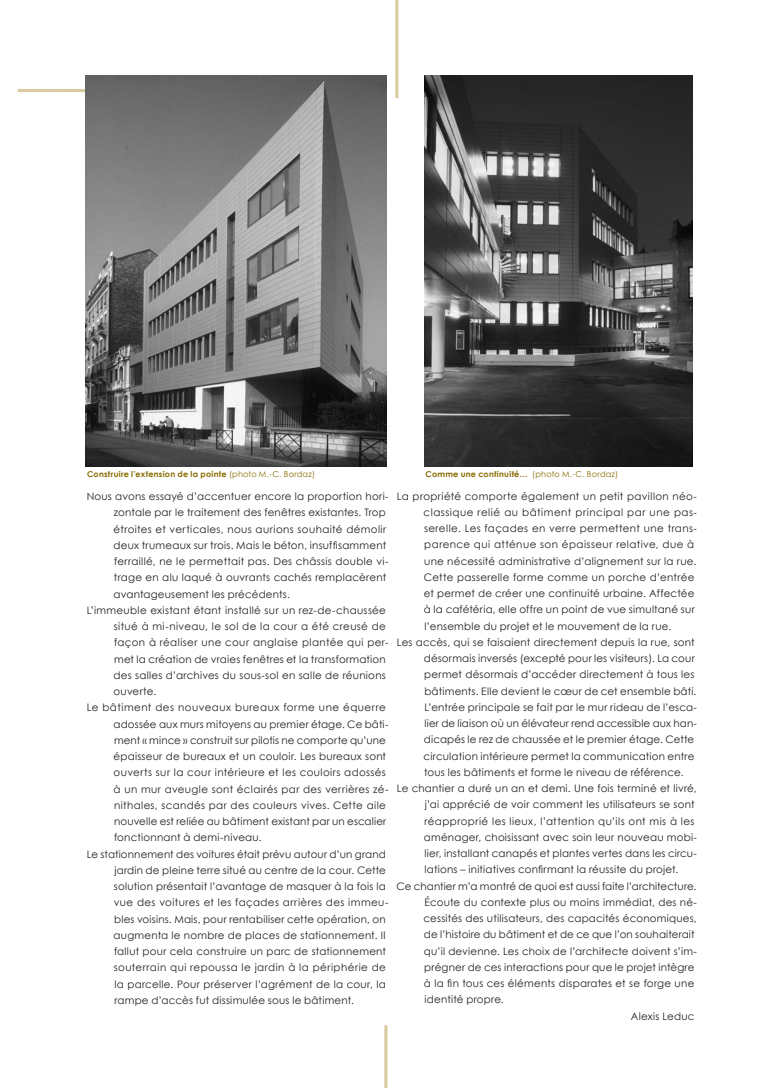
<style>
.page{position:relative;width:780px;height:1088px;background:#fff}
.page>*{position:absolute;margin:0;border:0;box-sizing:border-box;transform-origin:0 0}
.t1{font:10.25px "Century Gothic";letter-spacing:.02em;color:#231f20}
.t2{font:10.25px "Century Gothic";letter-spacing:.04em;color:#231f20}
.t3{font:10.25px "Century Gothic";letter-spacing:.045em;color:#231f20}
.t4{font:10.25px "Century Gothic";letter-spacing:.05em;color:#231f20}
.t5{font:700 8.12px "Century Gothic";letter-spacing:.03em;color:#886c00}
.s1{font-weight:400}
</style>
<div class="page">
<hr style="left:384px;top:1025px;width:3px;height:63px;background:#d9caa1">
<hr style="left:18px;top:89px;width:67px;height:3px;background:#d9caa1">
<hr style="left:395px;top:0;width:3px;height:98px;background:#d9caa1">
<img style="left:85px;top:76px;width:301px;height:390px">
<img style="left:424px;top:76px;width:268px;height:390px">
<p class="t5" style="left:87px;top:469px;width:229px">Construire l’extension de la pointe <span class="s1">(photo M.-C. Bordaz)</span></p>
<p class="t5" style="left:425px;top:469px;width:194px">Comme une continuité… <span class="s1">(photo M.-C. Bordaz)</span></p>
<p class="t1" style="left:87px;top:490px;width:303px">Nous avons essayé d’accentuer encore la proportion hori-</p>
<p class="t1" style="left:114px;top:506px;width:273px">zontale par le traitement des fenêtres existantes. Trop</p>
<p class="t1" style="left:114px;top:523px;width:274px">étroites et verticales, nous aurions souhaité démolir</p>
<p class="t1" style="left:114px;top:539px;width:274px">deux trumeaux sur trois. Mais le béton, insuffisamment</p>
<p class="t1" style="left:114px;top:555px;width:276px">ferraillé, ne le permettait pas. Des châssis double vi-</p>
<p class="t1" style="left:114px;top:571px;width:274px">trage en alu laqué à ouvrants cachés remplacèrent</p>
<p class="t1" style="left:114px;top:588px;width:178px">avantageusement les précédents.</p>
<p class="t1" style="left:87px;top:604px;width:301px">L’immeuble existant étant installé sur un rez-de-chaussée</p>
<p class="t1" style="left:114px;top:620px;width:273px">situé à mi-niveau, le sol de la cour a été creusé de</p>
<p class="t2" style="left:114px;top:636px;width:276px">façon à réaliser une cour anglaise plantée qui per-</p>
<p class="t1" style="left:114px;top:653px;width:273px">met la création de vraies fenêtres et la transformation</p>
<p class="t1" style="left:114px;top:669px;width:274px">des salles d’archives du sous-sol en salle de réunions</p>
<p class="t1" style="left:114px;top:685px;width:44px">ouverte.</p>
<p class="t3" style="left:87px;top:701px;width:301px">Le bâtiment des nouveaux bureaux forme une équerre</p>
<p class="t1" style="left:114px;top:718px;width:276px">adossée aux murs mitoyens au premier étage. Ce bâti-</p>
<p class="t1" style="left:114px;top:734px;width:273px">ment « mince » construit sur pilotis ne comporte qu’une</p>
<p class="t1" style="left:114px;top:750px;width:274px">épaisseur de bureaux et un couloir. Les bureaux sont</p>
<p class="t1" style="left:114px;top:766px;width:274px">ouverts sur la cour intérieure et les couloirs adossés</p>
<p class="t1" style="left:114px;top:783px;width:276px">à un mur aveugle sont éclairés par des verrières zé-</p>
<p class="t1" style="left:114px;top:799px;width:273px">nithales, scandés par des couleurs vives. Cette aile</p>
<p class="t1" style="left:114px;top:815px;width:274px">nouvelle est reliée au bâtiment existant par un escalier</p>
<p class="t1" style="left:114px;top:831px;width:149px">fonctionnant à demi-niveau.</p>
<p class="t1" style="left:87px;top:848px;width:300px">Le stationnement des voitures était prévu autour d’un grand</p>
<p class="t1" style="left:114px;top:864px;width:273px">jardin de pleine terre situé au centre de la cour. Cette</p>
<p class="t1" style="left:114px;top:880px;width:273px">solution présentait l’avantage de masquer à la fois la</p>
<p class="t2" style="left:114px;top:896px;width:276px">vue des voitures et les façades arrières des immeu-</p>
<p class="t1" style="left:114px;top:913px;width:273px">bles voisins. Mais, pour rentabiliser cette opération, on</p>
<p class="t1" style="left:114px;top:929px;width:273px">augmenta le nombre de places de stationnement. Il</p>
<p class="t1" style="left:114px;top:945px;width:273px">fallut pour cela construire un parc de stationnement</p>
<p class="t2" style="left:114px;top:961px;width:273px">souterrain qui repoussa le jardin à la périphérie de</p>
<p class="t1" style="left:114px;top:978px;width:273px">la parcelle. Pour préserver l’agrément de la cour, la</p>
<p class="t1" style="left:114px;top:994px;width:241px">rampe d’accès fut dissimulée sous le bâtiment.</p>
<p class="t1" style="left:397px;top:489px;width:302px">La propriété comporte également un petit pavillon néo-</p>
<p class="t4" style="left:423px;top:506px;width:275px">classique relié au bâtiment principal par une pas-</p>
<p class="t2" style="left:424px;top:522px;width:274px">serelle. Les façades en verre permettent une trans-</p>
<p class="t2" style="left:424px;top:538px;width:271px">parence qui atténue son épaisseur relative, due à</p>
<p class="t1" style="left:424px;top:555px;width:274px">une nécessité administrative d’alignement sur la rue.</p>
<p class="t1" style="left:424px;top:571px;width:272px">Cette passerelle forme comme un porche d’entrée</p>
<p class="t1" style="left:424px;top:587px;width:272px">et permet de créer une continuité urbaine. Affectée</p>
<p class="t1" style="left:424px;top:603px;width:272px">à la cafétéria, elle offre un point de vue simultané sur</p>
<p class="t1" style="left:424px;top:620px;width:248px">l’ensemble du projet et le mouvement de la rue.</p>
<p class="t1" style="left:397px;top:636px;width:299px">Les accès, qui se faisaient directement depuis la rue, sont</p>
<p class="t1" style="left:424px;top:652px;width:272px">désormais inversés (excepté pour les visiteurs). La cour</p>
<p class="t1" style="left:424px;top:668px;width:271px">permet désormais d’accéder directement à tous les</p>
<p class="t1" style="left:424px;top:685px;width:273px">bâtiments. Elle devient le cœur de cet ensemble bâti.</p>
<p class="t1" style="left:424px;top:701px;width:274px">L’entrée principale se fait par le mur rideau de l’esca-</p>
<p class="t1" style="left:424px;top:717px;width:274px">lier de liaison où un élévateur rend accessible aux han-</p>
<p class="t1" style="left:424px;top:733px;width:272px">dicapés le rez de chaussée et le premier étage. Cette</p>
<p class="t1" style="left:423px;top:750px;width:272px">circulation intérieure permet la communication entre</p>
<p class="t1" style="left:424px;top:766px;width:261px">tous les bâtiments et forme le niveau de référence.</p>
<p class="t1" style="left:397px;top:782px;width:301px">Le chantier a duré un an et demi. Une fois terminé et livré,</p>
<p class="t1" style="left:424px;top:798px;width:271px">j’ai apprécié de voir comment les utilisateurs se sont</p>
<p class="t2" style="left:424px;top:815px;width:271px">réapproprié les lieux, l’attention qu’ils ont mis à les</p>
<p class="t1" style="left:424px;top:831px;width:275px">aménager, choisissant avec soin leur nouveau mobi-</p>
<p class="t1" style="left:424px;top:847px;width:274px">lier, installant canapés et plantes vertes dans les circu-</p>
<p class="t1" style="left:424px;top:863px;width:255px">lations – initiatives confirmant la réussite du projet.</p>
<p class="t1" style="left:396px;top:880px;width:301px">Ce chantier m’a montré de quoi est aussi faite l’architecture.</p>
<p class="t1" style="left:424px;top:896px;width:274px">Écoute du contexte plus ou moins immédiat, des né-</p>
<p class="t1" style="left:423px;top:912px;width:274px">cessités des utilisateurs, des capacités économiques,</p>
<p class="t1" style="left:424px;top:928px;width:272px">de l’histoire du bâtiment et de ce que l’on souhaiterait</p>
<p class="t1" style="left:424px;top:945px;width:275px">qu’il devienne. Les choix de l’architecte doivent s’im-</p>
<p class="t1" style="left:424px;top:961px;width:271px">prégner de ces interactions pour que le projet intègre</p>
<p class="t1" style="left:424px;top:977px;width:272px">à la fin tous ces éléments disparates et se forge une</p>
<p class="t1" style="left:424px;top:993px;width:81px">identité propre.</p>
<p class="t1" style="left:631px;top:1010px;width:65px">Alexis Leduc</p>
</div>
